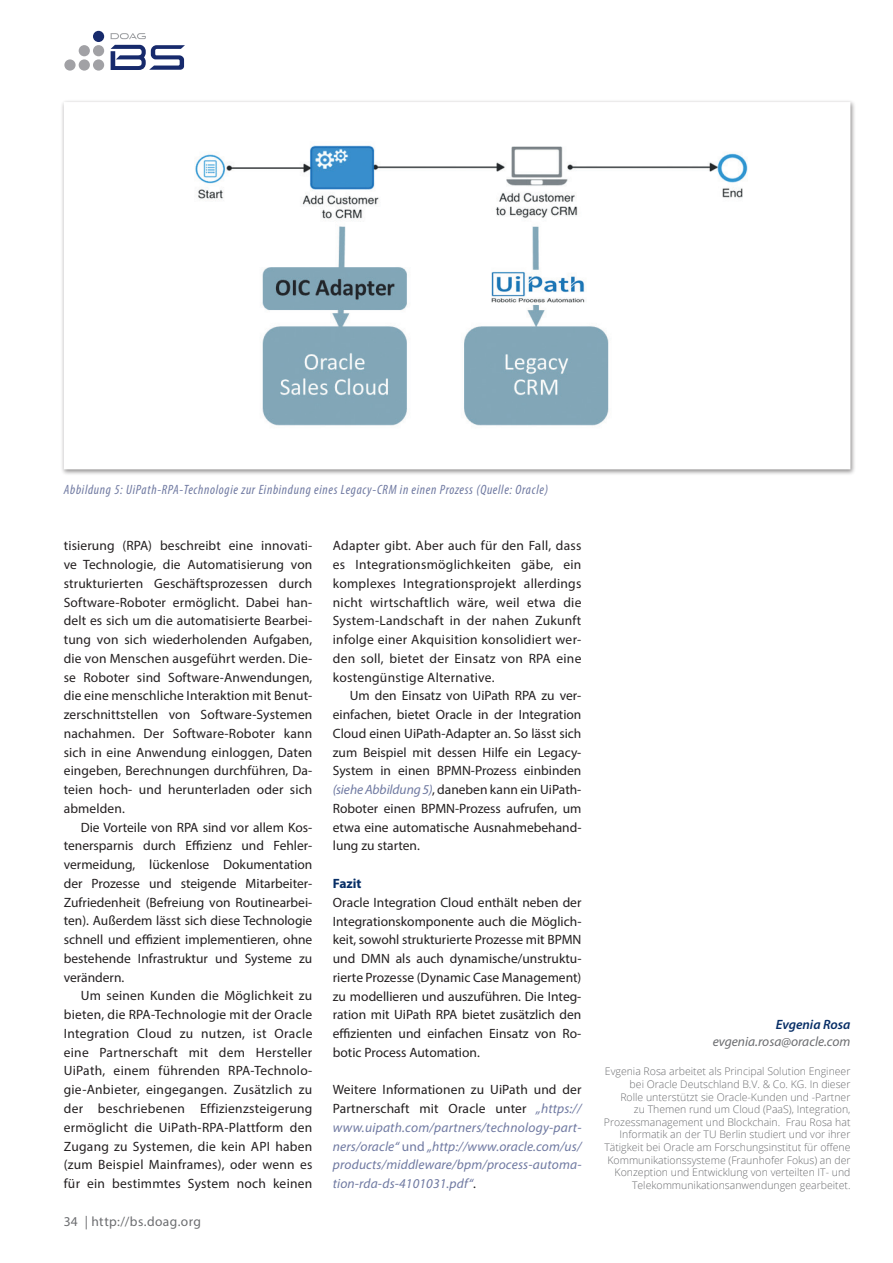
<style>
.page{position:relative;width:893px;height:1263px;background:#fff}
.page>*{position:absolute;margin:0;border:0;box-sizing:border-box;transform-origin:0 0}
.t1{font:13.5px/18.8px "Myriad Pro";letter-spacing:.01em;color:#231f20}
.t2{font:italic 13.5px/18.8px "Myriad Pro";letter-spacing:.015em;color:#6f79a1;text-align:justify}
.t3{font:italic condensed 13.5px "Myriad Pro";letter-spacing:.05em;color:#6f79a1}
.t4{font:italic 13.5px/16.5px "Myriad Pro";color:#6c6d70;text-align:right}
.t5{font:13.5px "Myriad Pro";letter-spacing:.03em;color:#6c6d70}
.t6{font:300 10.5px/12.6px "Open Sans";color:#6c6d70;text-align:right}
.s1{font-style:italic;color:#6f79a1}
.s2{font-weight:700;color:#072e66}
.s3{font-style:normal;color:#231f20}
.s4{font-style:normal}
.s5{font-weight:600;color:#072e66}
</style>
<div class="page">
<div style="left:93px;top:59px;width:11px;height:12px;background:#a1a1a5;border-radius:50%"></div>
<div style="left:93px;top:31px;width:11px;height:11px;background:#172a6c;border-radius:50%"></div>
<div style="left:79px;top:45px;width:11px;height:11px;background:#a1a1a5;border-radius:50%"></div>
<div style="left:93px;top:45px;width:11px;height:11px;background:#a1a1a5;border-radius:50%"></div>
<div style="left:64px;top:59px;width:12px;height:12px;background:#a1a1a5;border-radius:50%"></div>
<div style="left:79px;top:59px;width:11px;height:12px;background:#a1a1a5;border-radius:50%"></div>
<svg style="left:111px;top:45px;width:74px;height:25px"></svg>
<svg style="left:111px;top:33px;width:35px;height:6px"></svg>
<svg style="left:62px;top:101px;width:791px;height:371px"></svg>
<p class="t3" style="left:64px;top:481px;width:486px">Abbildung 5: UiPath-RPA-Technologie zur Einbindung eines Legacy-CRM in einen Prozess (Quelle: Oracle)</p>
<p class="t1" style="left:64px;top:536px;width:250px">tisierung (RPA) beschreibt eine innovati-</p>
<p class="t1" style="left:64px;top:555px;width:250px">ve Technologie, die Automatisierung von</p>
<p class="t1" style="left:64px;top:574px;width:250px">strukturierten Geschäftsprozessen durch</p>
<p class="t1" style="left:64px;top:592px;width:250px">Software-Roboter ermöglicht. Dabei han-</p>
<p class="t1" style="left:64px;top:611px;width:250px">delt es sich um die automatisierte Bearbei-</p>
<p class="t1" style="left:64px;top:630px;width:250px">tung von sich wiederholenden Aufgaben,</p>
<p class="t1" style="left:64px;top:649px;width:250px">die von Menschen ausgeführt werden. Die-</p>
<p class="t1" style="left:64px;top:667px;width:250px">se Roboter sind Software-Anwendungen,</p>
<p class="t1" style="left:64px;top:686px;width:250px">die eine menschliche Interaktion mit Benut-</p>
<p class="t1" style="left:64px;top:705px;width:250px">zerschnittstellen von Software-Systemen</p>
<p class="t1" style="left:64px;top:724px;width:250px">nachahmen. Der Software-Roboter kann</p>
<p class="t1" style="left:64px;top:742px;width:250px">sich in eine Anwendung einloggen, Daten</p>
<p class="t1" style="left:64px;top:761px;width:250px">eingeben, Berechnungen durchführen, Da-</p>
<p class="t1" style="left:64px;top:780px;width:250px">teien hoch- und herunterladen oder sich</p>
<p class="t1" style="left:64px;top:799px;width:63px">abmelden.</p>
<p class="t1" style="left:81px;top:817px;width:233px">Die Vorteile von RPA sind vor allem Kos-</p>
<p class="t1" style="left:64px;top:836px;width:250px">tenersparnis durch Effizienz und Fehler-</p>
<p class="t1" style="left:64px;top:855px;width:250px">vermeidung, lückenlose Dokumentation</p>
<p class="t1" style="left:64px;top:874px;width:250px">der Prozesse und steigende Mitarbeiter-</p>
<p class="t1" style="left:64px;top:892px;width:250px">Zufriedenheit (Befreiung von Routinearbei-</p>
<p class="t1" style="left:64px;top:911px;width:250px">ten). Außerdem lässt sich diese Technologie</p>
<p class="t1" style="left:64px;top:930px;width:250px">schnell und effizient implementieren, ohne</p>
<p class="t1" style="left:64px;top:949px;width:250px">bestehende Infrastruktur und Systeme zu</p>
<p class="t1" style="left:64px;top:967px;width:62px">verändern.</p>
<p class="t1" style="left:81px;top:986px;width:233px">Um seinen Kunden die Möglichkeit zu</p>
<p class="t1" style="left:64px;top:1005px;width:250px">bieten, die RPA-Technologie mit der Oracle</p>
<p class="t1" style="left:64px;top:1024px;width:250px">Integration Cloud zu nutzen, ist Oracle</p>
<p class="t1" style="left:64px;top:1042px;width:250px">eine Partnerschaft mit dem Hersteller</p>
<p class="t1" style="left:64px;top:1061px;width:250px">UiPath, einem führenden RPA-Technolo-</p>
<p class="t1" style="left:64px;top:1080px;width:250px">gie-Anbieter, eingegangen. Zusätzlich zu</p>
<p class="t1" style="left:64px;top:1099px;width:250px">der beschriebenen Effizienzsteigerung</p>
<p class="t1" style="left:64px;top:1117px;width:250px">ermöglicht die UiPath-RPA-Plattform den</p>
<p class="t1" style="left:64px;top:1136px;width:250px">Zugang zu Systemen, die kein API haben</p>
<p class="t1" style="left:64px;top:1155px;width:250px">(zum Beispiel Mainframes), oder wenn es</p>
<p class="t1" style="left:64px;top:1174px;width:250px">für ein bestimmtes System noch keinen</p>
<p class="t5" style="left:64px;top:1213px;width:139px">34 | http://bs.doag.org</p>
<p class="t1" style="left:333px;top:536px;width:250px">Adapter gibt. Aber auch für den Fall, dass</p>
<p class="t1" style="left:333px;top:555px;width:250px">es Integrationsmöglichkeiten gäbe, ein</p>
<p class="t1" style="left:333px;top:574px;width:250px">komplexes Integrationsprojekt allerdings</p>
<p class="t1" style="left:333px;top:593px;width:250px">nicht wirtschaftlich wäre, weil etwa die</p>
<p class="t1" style="left:333px;top:611px;width:250px">System-Landschaft in der nahen Zukunft</p>
<p class="t1" style="left:333px;top:630px;width:250px">infolge einer Akquisition konsolidiert wer-</p>
<p class="t1" style="left:333px;top:649px;width:250px">den soll, bietet der Einsatz von RPA eine</p>
<p class="t1" style="left:333px;top:668px;width:163px">kostengünstige Alternative.</p>
<p class="t1" style="left:350px;top:686px;width:233px">Um den Einsatz von UiPath RPA zu ver-</p>
<p class="t1" style="left:333px;top:705px;width:250px">einfachen, bietet Oracle in der Integration</p>
<p class="t1" style="left:333px;top:724px;width:250px">Cloud einen UiPath-Adapter an. So lässt sich</p>
<p class="t1" style="left:333px;top:743px;width:250px">zum Beispiel mit dessen Hilfe ein Legacy-</p>
<p class="t1" style="left:333px;top:761px;width:250px">System in einen BPMN-Prozess einbinden</p>
<p class="t1" style="left:333px;top:780px;width:250px"><span class="s1">(siehe Abbildung 5)</span>, daneben kann ein UiPath-</p>
<p class="t1" style="left:333px;top:799px;width:250px">Roboter einen BPMN-Prozess aufrufen, um</p>
<p class="t1" style="left:333px;top:818px;width:250px">etwa eine automatische Ausnahmebehand-</p>
<p class="t1" style="left:333px;top:836px;width:89px">lung zu starten.</p>
<p class="t1" style="left:333px;top:874px;width:250px"><span class="s2">Fazit<br></span>Oracle Integration Cloud enthält neben der Integrationskomponente auch die Möglich&shy;keit, sowohl strukturierte Prozesse mit BPMN und DMN als auch dynamische/unstruktu&shy;rierte Prozesse (Dynamic Case Management) zu modellieren und auszuführen. Die Integ&shy;ration mit UiPath RPA bietet zusätzlich den effizienten und einfachen Einsatz von Ro&shy;botic Process Automation.</p>
<p class="t2" style="left:333px;top:1080px;width:250px"><span class="s3">Weitere Informationen zu UiPath und der Partnerschaft mit Oracle unter</span> „https:// www.uipath.com/partners/technology-part&shy;ners/oracle“ <span class="s4">und</span> „http://www.oracle.com/us/ products/middleware/bpm/process-automa&shy;tion-rda-ds-4101031.pdf“<span class="s3">.</span></p>
<p class="t4" style="left:713px;top:1016px;width:139px"><span class="s5">Evgenia Rosa </span>evgenia.rosa@oracle.com</p>
<p class="t6" style="left:604px;top:1065px;width:248px">Evgenia Rosa arbeitet als Principal Solution Engineer bei Oracle Deutschland B.V. &amp; Co. KG. In dieser<br>Rolle unterstützt sie Oracle-Kunden und -Partner<br>zu Themen rund um Cloud (PaaS), Integration, Prozessmanagement und Blockchain. Frau Rosa hat Informatik an der TU Berlin studiert und vor ihrer Tätigkeit bei Oracle am Forschungsinstitut für offene Kommunikationssysteme (Fraunhofer Fokus) an der Konzeption und Entwicklung von verteilten IT- und Telekommunikationsanwendungen gearbeitet.</p>
</div>
